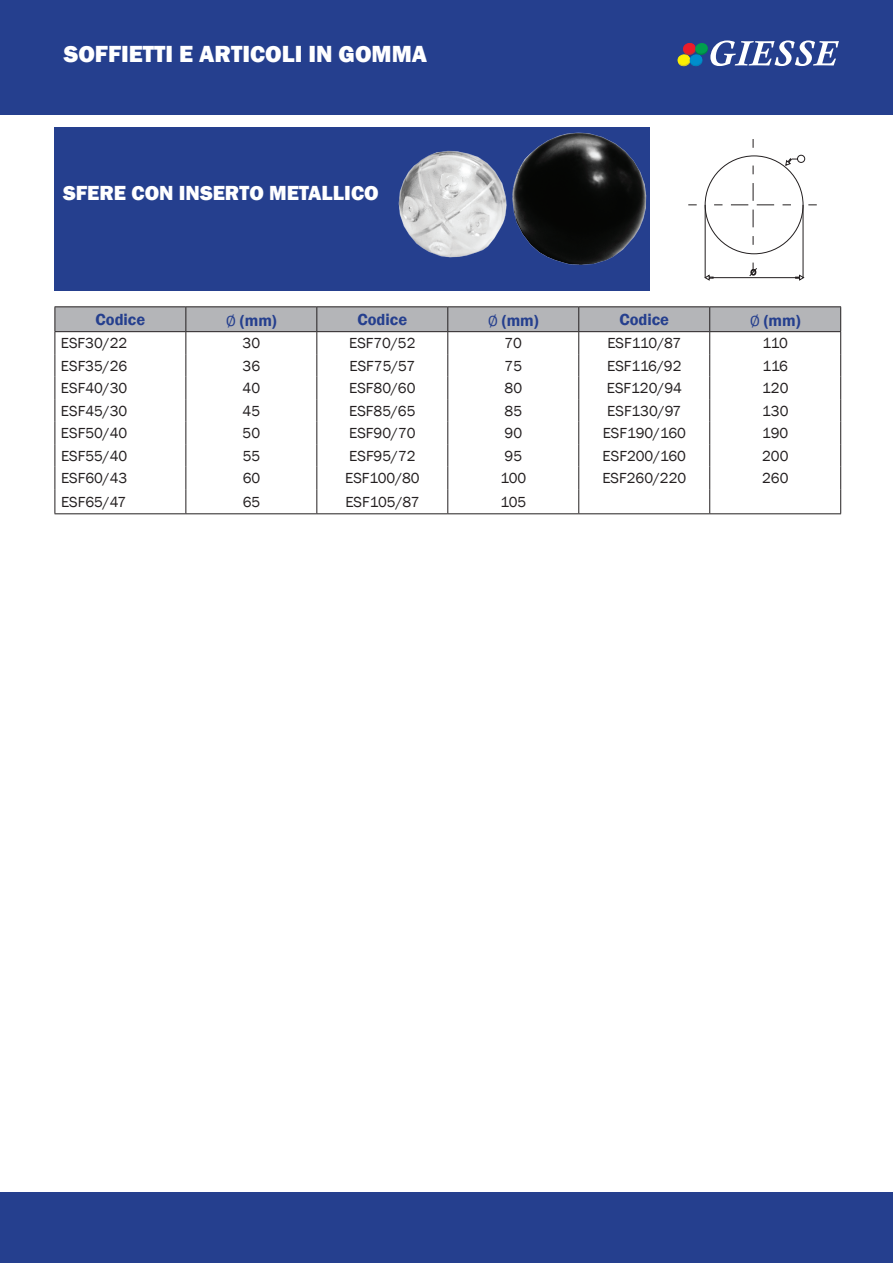
<style>
.page{position:relative;width:893px;height:1263px;background:#fff}
.page>*{position:absolute;margin:0;border:0;box-sizing:border-box;transform-origin:0 0}
.t1{font:800 24px "Franklin Gothic";color:#fff}
.t2{font:800 21px "Franklin Gothic";color:#fff}
.t3{font:600 16.5px "Franklin Gothic";color:#253f8e}
.t4{font:15px "Franklin Gothic";color:#231f20}
.s1{font-family:"Cambria";font-weight:400}
</style>
<div class="page">
<div style="left:0;top:0;width:893px;height:115px;background:#253f8e"></div>
<svg style="left:677px;top:41px;width:162px;height:26px"></svg>
<div style="left:0;top:1193px;width:893px;height:70px;background:#253f8e"></div>
<div style="left:55px;top:128px;width:595px;height:163px;background:#253f8e"></div>
<svg style="left:688px;top:139px;width:129px;height:142px"></svg>
<hr style="left:55px;top:306px;width:131px;height:1px;background:#231f20">
<hr style="left:186px;top:306px;width:131px;height:1px;background:#231f20">
<hr style="left:317px;top:306px;width:131px;height:1px;background:#231f20">
<hr style="left:448px;top:306px;width:131px;height:1px;background:#231f20">
<hr style="left:579px;top:306px;width:131px;height:1px;background:#231f20">
<hr style="left:710px;top:306px;width:131px;height:1px;background:#231f20">
<svg style="left:55px;top:307px;width:786px;height:206px"></svg>
<hr style="left:55px;top:513px;width:131px;height:1px;background:#231f20">
<hr style="left:186px;top:513px;width:131px;height:1px;background:#231f20">
<hr style="left:317px;top:513px;width:131px;height:1px;background:#231f20">
<hr style="left:448px;top:513px;width:131px;height:1px;background:#231f20">
<hr style="left:579px;top:513px;width:131px;height:1px;background:#231f20">
<hr style="left:710px;top:513px;width:131px;height:1px;background:#231f20">
<img style="left:395px;top:127px;width:255px;height:138px">
<h1 class="t1" style="left:64px;top:38px;width:365px">SOFFIETTI E ARTICOLI IN GOMMA</h1>
<h2 class="t2" style="left:63px;top:179px;width:317px">SFERE CON INSERTO METALLICO</h2>
<p class="t3" style="left:96px;top:309px;width:51px">Codice</p>
<p class="t3" style="left:226px;top:310px;width:52px"><span class="s1">∅</span> (mm)</p>
<p class="t3" style="left:357px;top:309px;width:51px">Codice</p>
<p class="t3" style="left:488px;top:310px;width:52px"><span class="s1">∅</span> (mm)</p>
<p class="t3" style="left:619px;top:309px;width:51px">Codice</p>
<p class="t3" style="left:750px;top:310px;width:52px"><span class="s1">∅</span> (mm)</p>
<p class="t4" style="left:61px;top:334px;width:68px">ESF30/22</p>
<p class="t4" style="left:243px;top:334px;width:19px">30</p>
<p class="t4" style="left:349px;top:334px;width:68px">ESF70/52</p>
<p class="t4" style="left:504px;top:334px;width:19px">70</p>
<p class="t4" style="left:607px;top:334px;width:75px">ESF110/87</p>
<p class="t4" style="left:762px;top:334px;width:27px">110</p>
<p class="t4" style="left:61px;top:356px;width:68px">ESF35/26</p>
<p class="t4" style="left:243px;top:356px;width:19px">36</p>
<p class="t4" style="left:349px;top:356px;width:67px">ESF75/57</p>
<p class="t4" style="left:505px;top:356px;width:19px">75</p>
<p class="t4" style="left:607px;top:356px;width:76px">ESF116/92</p>
<p class="t4" style="left:762px;top:356px;width:27px">116</p>
<p class="t4" style="left:61px;top:379px;width:68px">ESF40/30</p>
<p class="t4" style="left:243px;top:379px;width:19px">40</p>
<p class="t4" style="left:349px;top:379px;width:68px">ESF80/60</p>
<p class="t4" style="left:505px;top:379px;width:19px">80</p>
<p class="t4" style="left:607px;top:379px;width:77px">ESF120/94</p>
<p class="t4" style="left:762px;top:379px;width:28px">120</p>
<p class="t4" style="left:61px;top:401px;width:68px">ESF45/30</p>
<p class="t4" style="left:243px;top:401px;width:19px">45</p>
<p class="t4" style="left:349px;top:401px;width:68px">ESF85/65</p>
<p class="t4" style="left:505px;top:401px;width:19px">85</p>
<p class="t4" style="left:607px;top:401px;width:76px">ESF130/97</p>
<p class="t4" style="left:762px;top:401px;width:28px">130</p>
<p class="t4" style="left:61px;top:424px;width:68px">ESF50/40</p>
<p class="t4" style="left:243px;top:424px;width:19px">50</p>
<p class="t4" style="left:349px;top:424px;width:68px">ESF90/70</p>
<p class="t4" style="left:505px;top:424px;width:19px">90</p>
<p class="t4" style="left:603px;top:424px;width:85px">ESF190/160</p>
<p class="t4" style="left:762px;top:424px;width:28px">190</p>
<p class="t4" style="left:61px;top:446px;width:68px">ESF55/40</p>
<p class="t4" style="left:243px;top:446px;width:19px">55</p>
<p class="t4" style="left:349px;top:446px;width:68px">ESF95/72</p>
<p class="t4" style="left:505px;top:446px;width:19px">95</p>
<p class="t4" style="left:603px;top:446px;width:85px">ESF200/160</p>
<p class="t4" style="left:762px;top:446px;width:28px">200</p>
<p class="t4" style="left:61px;top:469px;width:68px">ESF60/43</p>
<p class="t4" style="left:243px;top:469px;width:19px">60</p>
<p class="t4" style="left:345px;top:469px;width:76px">ESF100/80</p>
<p class="t4" style="left:500px;top:469px;width:27px">100</p>
<p class="t4" style="left:602px;top:469px;width:85px">ESF260/220</p>
<p class="t4" style="left:762px;top:469px;width:28px">260</p>
<p class="t4" style="left:61px;top:492px;width:67px">ESF65/47</p>
<p class="t4" style="left:243px;top:492px;width:19px">65</p>
<p class="t4" style="left:345px;top:492px;width:76px">ESF105/87</p>
<p class="t4" style="left:500px;top:492px;width:27px">105</p>
</div>
